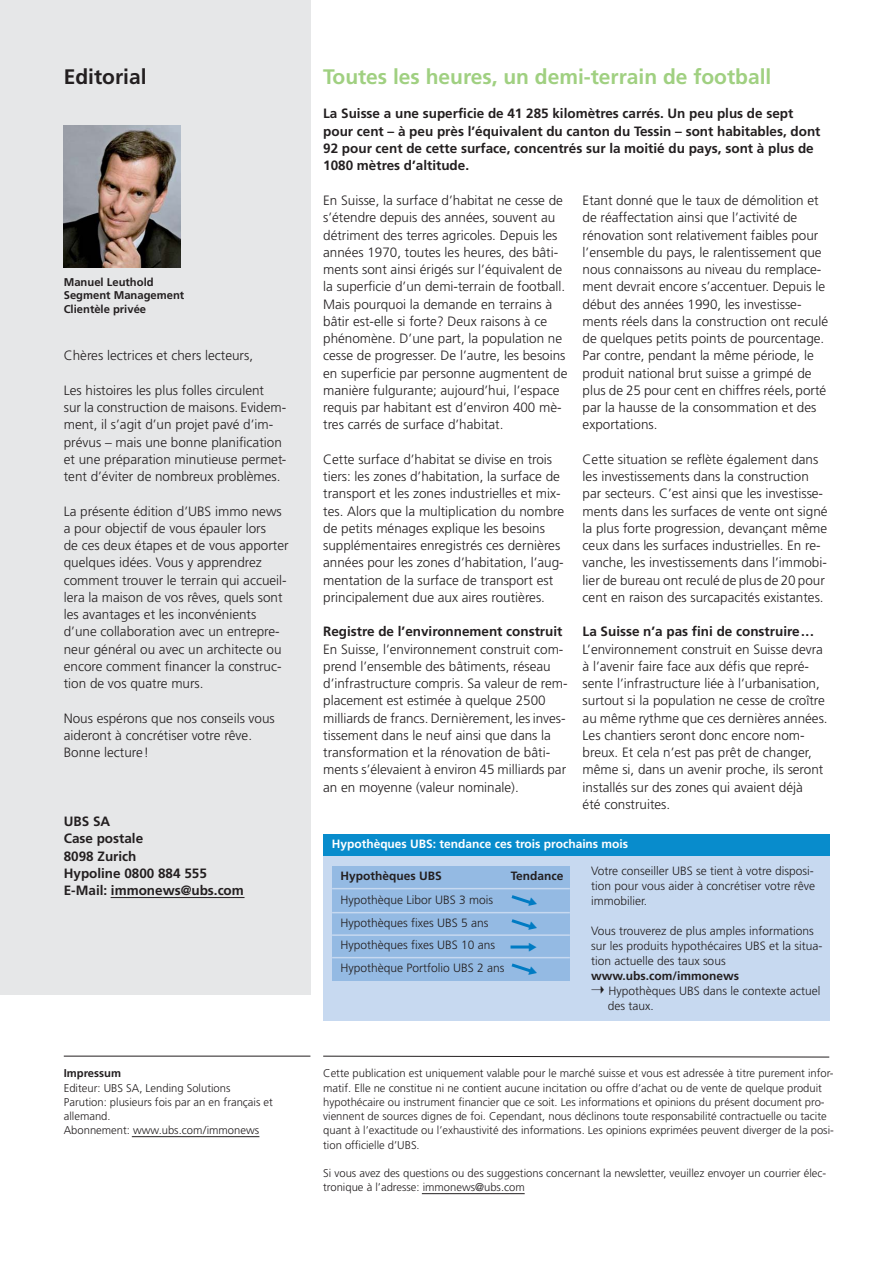
<style>
.page{position:relative;width:893px;height:1263px;background:#fff}
.page>*{position:absolute;margin:0;border:0;box-sizing:border-box;transform-origin:0 0}
.t1{font:700 21px "Frutiger";color:#a0d081}
.t2{font:700 21px "Frutiger";color:#231f20}
.t3{font:300 13.5px/17.2px "Frutiger";color:#231f20}
.t4{font:700 13.5px/17.2px "Frutiger";color:#231f20}
.t5{font:300 12px/15px "Frutiger";color:#231f20}
.t6{font:700 12px "Frutiger";color:#fff}
.t7{font:700 12px "Frutiger";color:#231f20}
.t8{font:300 11.25px/14.2px "Frutiger";color:#231f20}
.t9{font:700 11.25px/13.5px "Frutiger";color:#231f20}
</style>
<div class="page">
<div style="left:0;top:0;width:310px;height:995px;background:#e6e7e8"></div>
<hr style="left:111px;top:897px;width:133px;height:1px;background:#231f20">
<img style="left:64px;top:125px;width:117px;height:143px">
<hr style="left:132px;top:1136px;width:127px;height:1px;background:#231f20">
<hr style="left:422px;top:1193px;width:103px;height:1px;background:#231f20">
<hr style="left:64px;top:1056px;width:246px;height:1px;background:#231f20">
<svg style="left:323px;top:1056px;width:507px;height:2px"></svg>
<div style="left:323px;top:854px;width:506px;height:166px;background:#c7d9f0"></div>
<div style="left:323px;top:834px;width:506px;height:22px;background:#088ccc"></div>
<div style="left:332px;top:866px;width:238px;height:115px;background:#94bae3"></div>
<hr style="left:332px;top:888px;width:238px;height:1px;background:#c7d9f0">
<hr style="left:332px;top:912px;width:238px;height:1px;background:#c7d9f0">
<hr style="left:332px;top:934px;width:238px;height:2px;background:#c7d9f0">
<hr style="left:332px;top:957px;width:238px;height:1px;background:#c7d9f0">
<hr style="left:510px;top:946px;width:22px;height:3px;background:#007bc3">
<svg style="left:511px;top:895px;width:23px;height:10px"></svg>
<svg style="left:511px;top:919px;width:23px;height:10px"></svg>
<svg style="left:511px;top:963px;width:23px;height:10px"></svg>
<h1 class="t2" style="left:64px;top:68px;width:84px">Editorial</h1>
<p class="t9" style="left:64px;top:276px;width:122px">Manuel Leuthold<br>Segment Management<br>Clientèle privée</p>
<p class="t3" style="left:64px;top:348px;width:191px">Chères lectrices et chers lecteurs,</p>
<p class="t3" style="left:64px;top:383px;width:224px">Les histoires les plus folles circulent<br>sur la construction de maisons. Evidem&shy;ment, il s’agit d’un projet pavé d’im&shy;prévus – mais une bonne planification et une préparation minutieuse permet&shy;tent d’éviter de nombreux problèmes.</p>
<p class="t3" style="left:64px;top:503px;width:226px">La présente édition d’UBS immo news a pour objectif de vous épauler lors<br>de ces deux étapes et de vous apporter quelques idées. Vous y apprendrez comment trouver le terrain qui accueil&shy;lera la maison de vos rêves, quels sont les avantages et les inconvénients d’une collaboration avec un entrepre&shy;neur général ou avec un architecte ou encore comment financer la construc&shy;tion de vos quatre murs.</p>
<p class="t3" style="left:64px;top:710px;width:213px">Nous espérons que nos conseils vous aideront à concrétiser votre rêve.<br>Bonne lecture!</p>
<p class="t4" style="left:64px;top:814px;width:182px">UBS SA<br>Case postale<br>8098 Zurich<br>Hypoline 0800 884 555<br>E-Mail: immonews@ubs.com</p>
<p class="t9" style="left:64px;top:1068px;width:59px">Impressum</p>
<p class="t8" style="left:64px;top:1081px;width:211px">Editeur: UBS SA, Lending Solutions<br>Parution: plusieurs fois par an en français et allemand.<br>Abonnement: www.ubs.com/immonews</p>
<h1 class="t1" style="left:323px;top:68px;width:450px">Toutes les heures, un demi-terrain de football</h1>
<p class="t4" style="left:323px;top:106px;width:499px">La Suisse a une superficie de 41 285 kilomètres carrés. Un peu plus de sept pour cent – à peu près l’équivalent du canton du Tessin – sont habitables, dont 92 pour cent de cette surface, concentrés sur la moitié du pays, sont à plus de 1080 mètres d’altitude.</p>
<p class="t3" style="left:323px;top:193px;width:246px">En Suisse, la surface d’habitat ne cesse de s’étendre depuis des années, souvent au détriment des terres agricoles. Depuis les années 1970, toutes les heures, des bâti&shy;ments sont ainsi érigés sur l’équivalent de la superficie d’un demi-terrain de football.<br>Mais pourquoi la demande en terrains à bâtir est-elle si forte? Deux raisons à ce phénomène. D’une part, la population ne cesse de progresser. De l’autre, les besoins en superficie par personne augmentent de manière fulgurante; aujourd’hui, l’espace requis par habitant est d’environ 400 mè&shy;tres carrés de surface d’habitat.</p>
<p class="t3" style="left:323px;top:451px;width:242px">Cette surface d’habitat se divise en trois tiers: les zones d’habitation, la surface de transport et les zones industrielles et mix&shy;tes. Alors que la multiplication du nombre de petits ménages explique les besoins supplémentaires enregistrés ces dernières années pour les zones d’habitation, l’aug&shy;mentation de la surface de transport est principalement due aux aires routières.</p>
<p class="t4" style="left:323px;top:624px;width:241px">Registre de l’environnement construit</p>
<p class="t3" style="left:323px;top:641px;width:246px">En Suisse, l’environnement construit com&shy;prend l’ensemble des bâtiments, réseau d’infrastructure compris. Sa valeur de rem&shy;placement est estimée à quelque 2500 milliards de francs. Dernièrement, les inves&shy;tissement dans le neuf ainsi que dans la transformation et la rénovation de bâti&shy;ments s’élevaient à environ 45 milliards par an en moyenne (valeur nominale).</p>
<p class="t3" style="left:583px;top:193px;width:247px">Etant donné que le taux de démolition et de réaffectation ainsi que l’activité de rénovation sont relativement faibles pour l’ensemble du pays, le ralentissement que nous connaissons au niveau du remplace&shy;ment devrait encore s’accentuer. Depuis le début des années 1990, les investisse&shy;ments réels dans la construction ont reculé de quelques petits points de pourcentage.<br>Par contre, pendant la même période, le produit national brut suisse a grimpé de plus de 25 pour cent en chiffres réels, porté par la hausse de la consommation et des exportations.</p>
<p class="t3" style="left:583px;top:451px;width:246px">Cette situation se reflète également dans les investissements dans la construction par secteurs. C’est ainsi que les investisse&shy;ments dans les surfaces de vente ont signé la plus forte progression, devançant même ceux dans les surfaces industrielles. En re&shy;vanche, les investissements dans l’immobi&shy;lier de bureau ont reculé de plus de 20 pour cent en raison des surcapacités existantes.</p>
<p class="t4" style="left:583px;top:624px;width:233px">La Suisse n’a pas fini de construire...</p>
<p class="t3" style="left:583px;top:641px;width:247px">L’environnement construit en Suisse devra à l’avenir faire face aux défis que repré&shy;sente l’infrastructure liée à l’urbanisation, surtout si la population ne cesse de croître au même rythme que ces dernières années.<br>Les chantiers seront donc encore nom&shy;breux. Et cela n’est pas prêt de changer, même si, dans un avenir proche, ils seront installés sur des zones qui avaient déjà<br>été construites.</p>
<p class="t6" style="left:332px;top:839px;width:298px">Hypothèques UBS: tendance ces trois prochains mois</p>
<p class="t7" style="left:341px;top:871px;width:103px">Hypothèques UBS</p>
<p class="t7" style="left:511px;top:871px;width:54px">Tendance</p>
<p class="t5" style="left:341px;top:890px;width:165px;line-height:22.5px">Hypothèque Libor UBS 3 mois<br>Hypothèques fixes UBS 5 ans<br>Hypothèques fixes UBS 10 ans<br>Hypothèque Portfolio UBS 2 ans</p>
<p class="t5" style="left:591px;top:864px;width:226px">Votre conseiller UBS se tient à votre disposi&shy;tion pour vous aider à concrétiser votre rêve immobilier.</p>
<p class="t5" style="left:591px;top:924px;width:233px">Vous trouverez de plus amples informations sur les produits hypothécaires UBS et la situa&shy;tion actuelle des taux sous</p>
<p class="t7" style="left:591px;top:971px;width:149px">www.ubs.com/immonews</p>
<p class="t5" style="left:591px;top:984px;width:231px">➝ Hypothèques UBS dans le contexte actuel</p>
<p class="t5" style="left:608px;top:999px;width:47px">des taux.</p>
<p class="t8" style="left:323px;top:1067px;width:512px">Cette publication est uniquement valable pour le marché suisse et vous est adressée à titre purement infor&shy;matif. Elle ne constitue ni ne contient aucune incitation ou offre d’achat ou de vente de quelque produit hypothécaire ou instrument financier que ce soit. Les informations et opinions du présent document pro&shy;viennent de sources dignes de foi. Cependant, nous déclinons toute responsabilité contractuelle ou tacite quant à l’exactitude ou l’exhaustivité des informations. Les opinions exprimées peuvent diverger de la posi&shy;tion officielle d’UBS.</p>
<p class="t8" style="left:323px;top:1167px;width:505px">Si vous avez des questions ou des suggestions concernant la newsletter, veuillez envoyer un courrier élec&shy;tronique à l’adresse: immonews@ubs.com</p>
</div>
